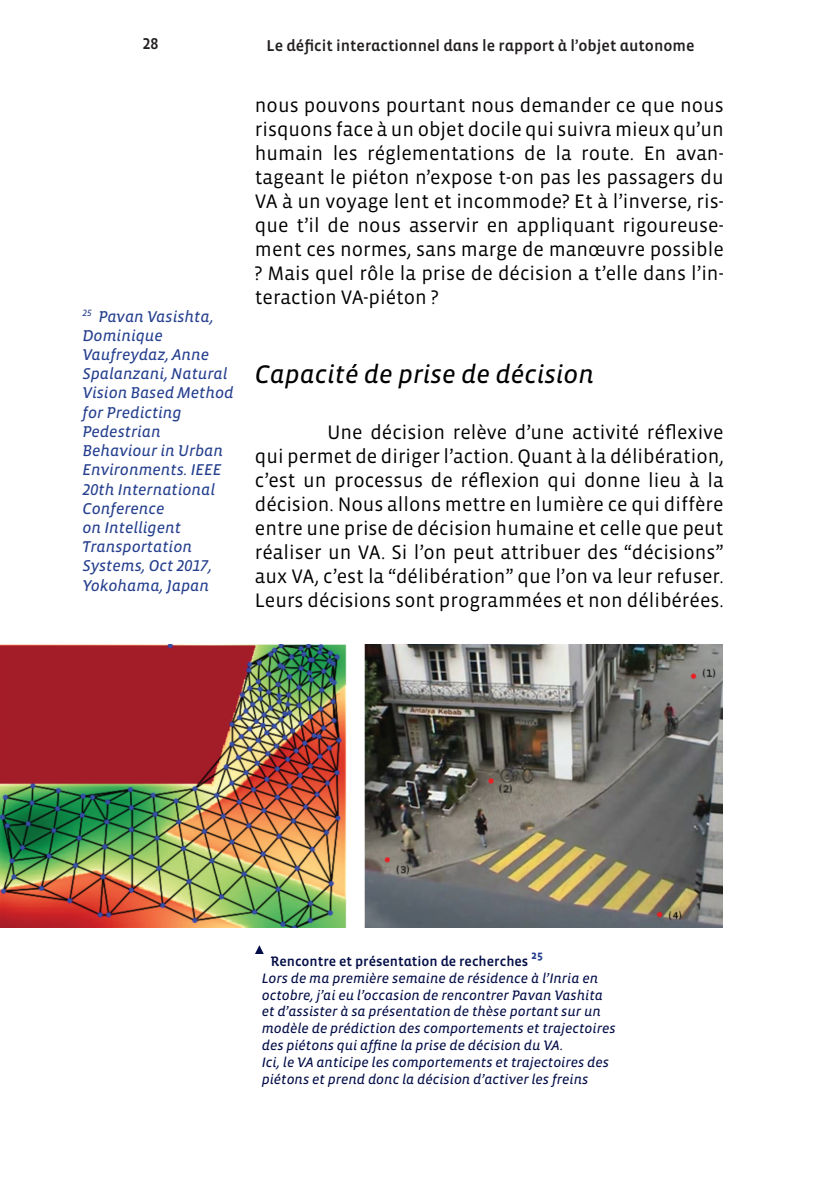
<style>
.page{position:relative;width:840px;height:1191px;background:#fff}
.page>*{position:absolute;margin:0;border:0;box-sizing:border-box;transform-origin:0 0}
.t1{font:26px "Vista Sans Alt Reg Ita";color:#000}
.t2{font:20px/24px "Vista Sans";color:#000;text-align:justify}
.t3{font:16px/19.2px "Vista Sans Alt Reg Ita";color:#253f8e}
.t4{font:16px "Vista Sans Alt Med";color:#231f20}
.t5{font:14px/16.8px "Vista Sans Alt Reg Ita";color:#030d47}
.t6{font:14px "Vista Sans Alt Med";color:#030d47}
.t7{font:700 11.6px "Vista Sans";color:#253f8e}
</style>
<div class="page">
<svg style="left:255px;top:945px;width:8px;height:9px"></svg>
<img style="left:0;top:644px;width:346px;height:284px">
<img style="left:364px;top:644px;width:357px;height:284px">
<p class="t4" style="left:142px;top:35px;width:17px">28</p>
<p class="t4" style="left:266px;top:37px;width:429px">Le déficit interactionnel dans le rapport à l’objet autonome</p>
<p class="t3" style="left:82px;top:307px;width:153px"><sup>25</sup> Pavan Vasishta,<br>Dominique<br>Vaufreydaz, Anne<br>Spalanzani, Natural<br>Vision Based Method for Predicting<br>Pedestrian<br>Behaviour in Urban<br>Environments. IEEE<br>20th International<br>Conference<br>on Intelligent<br>Transportation<br>Systems, Oct 2017,<br>Yokohama, Japan</p>
<p class="t2" style="left:255px;top:94px;width:470px">nous pouvons pourtant nous demander ce que nous risquons face à un objet docile qui suivra mieux qu’un humain les réglementations de la route. En avan&shy;tageant le piéton n’expose t-on pas les passagers du VA à un voyage lent et incommode? Et à l’inverse, ris&shy;que t’il de nous asservir en appliquant rigoureuse&shy;ment ces normes, sans marge de manœuvre possible ? Mais quel rôle la prise de décision a t’elle dans l’in&shy;teraction VA-piéton ?</p>
<h1 class="t1" style="left:255px;top:361px;width:340px">Capacité de prise de décision</h1>
<p class="t2" style="left:255px;top:420px;width:470px;text-indent:72px">Une décision relève d’une activité réflexive qui permet de diriger l’action. Quant à la délibération, c’est un processus de réflexion qui donne lieu à la décision. Nous allons mettre en lumière ce qui diffère entre une prise de décision humaine et celle que peut réaliser un VA. Si l’on peut attribuer des “décisions” aux VA, c’est la “délibération” que l’on va leur refuser.<br>Leurs décisions sont programmées et non délibérées.</p>
<p class="t6" style="left:270px;top:954px;width:259px">Rencontre et présentation de recherches</p>
<p class="t7" style="left:531px;top:949px;width:13px">25</p>
<p class="t5" style="left:261px;top:970px;width:355px">Lors de ma première semaine de résidence à l’Inria en octobre, j’ai eu l’occasion de rencontrer Pavan Vashita et d’assister à sa présentation de thèse portant sur un modèle de prédiction des comportements et trajectoires des piétons qui affine la prise de décision du VA.<br>Ici, le VA anticipe les comportements et trajectoires des piétons et prend donc la décision d’activer les freins</p>
</div>
